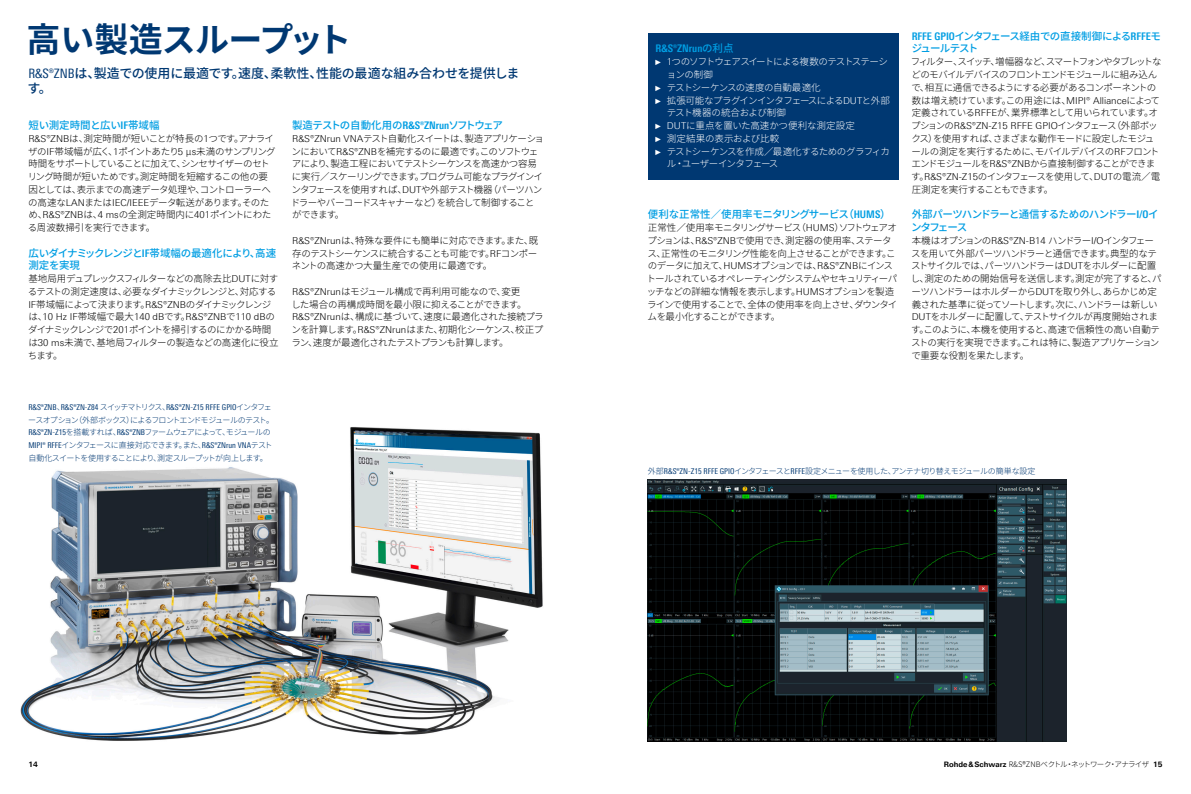
<style>
.page{position:relative;width:1191px;height:794px;background:#fff}
.page>*{position:absolute;margin:0;border:0;box-sizing:border-box;transform-origin:0 0}
.Seiten_Headline_34Pt{font:700 34px "Source Han Sans JP";letter-spacing:-.02em;color:#003872}
.Teaser{font:500 13px/14.7px "Source Han Sans JP";letter-spacing:-.015em;color:#003872}
.Absatzfett_cyan{font:500 10.5px/12.8px "Source Han Sans JP";letter-spacing:-.055em;color:#009ee3}
.Absatzfett_cyan-2{font:500 10.5px/12.8px "Source Han Sans JP";letter-spacing:-.08em;color:#009ee3}
.Absatzfett_cyan-3{font:500 10.5px "Source Han Sans JP";letter-spacing:-.035em;color:#009ee3}
.Absatzfett_cyan-4{font:500 10.5px "Source Han Sans JP";letter-spacing:-.095em;color:#009ee3}
.Absatzfett_cyan-5{font:500 10.5px "Source Han Sans JP";letter-spacing:-.01em;color:#009ee3}
.Absatzfett_cyan-6{font:700 10.5px "Linotype Univers 620 Cn";color:#009ee3}
.Haupttext_ohne_Absta{font:300 9.5px/12.8px "Source Han Sans JP";letter-spacing:-.065em;color:#000}
.Haupttext{font:300 9.5px/12.8px "Source Han Sans JP";letter-spacing:-.035em;color:#000;text-align:justify}
.t1{font:300 9.5px/12.8px "Source Han Sans JP";letter-spacing:-.05em;color:#fff}
.t2{font:300 9.5px/12.8px "Source Han Sans JP";letter-spacing:-.08em;color:#fff}
.t3{font:300 9.5px/12.8px "Source Han Sans JP";letter-spacing:-.085em;color:#fff}
.t4{font:300 9.5px "Source Han Sans JP";letter-spacing:-.005em;color:#fff}
.t5{font:300 9.5px "Source Han Sans JP";letter-spacing:-.01em;color:#fff}
.Bildunterschrift{font:300 8px/12.8px "Source Han Sans JP";letter-spacing:-.085em;color:#003872}
.t6{font:300 7.5px "Source Han Sans JP";letter-spacing:-.085em;color:#000}
.t7{font:700 7.5px "Linotype Univers 630";color:#000}
.s1{font-family:"Linotype Univers 420 Cn";font-weight:400}
.s2{font-family:"Linotype Univers 620 Cn";font-weight:700}
.s3{font-family:"Linotype Univers 330"}
.s4{font-family:"Source Han Sans JP";font-weight:500}
.s5{font-family:"Arial Narrow";font-weight:400;font-size:7.6px}
.s6{font-family:"Linotype Univers 630";font-weight:700}
</style>
<div class="page">
<div style="left:648px;top:33px;width:250px;height:147px;background:#003872"></div>
<img style="left:20px;top:427px;width:523px;height:314px">
<img style="left:648px;top:480px;width:418px;height:261px">
<p class="Seiten_Headline_34Pt" style="left:26px;top:21px;width:327px">高い製造スループット</p>
<p class="Teaser" style="left:28px;top:66px;width:493px"><span class="s1">R&amp;S®ZNB</span>は、製造での使用に最適です。速度、柔軟性、性能の最適な組み合わせを提供します。</p>
<p class="Absatzfett_cyan-5" style="left:28px;top:119px;width:133px">短い測定時間と広い<span class="s2">IF</span>帯域幅</p>
<p class="Haupttext_ohne_Absta" style="left:28px;top:132px;width:250px"><span class="s3">R&amp;S®ZNB</span>は、測定時間が短いことが特長の<span class="s3">1</span>つです。アナライザの<span class="s3">IF</span>帯域幅が広く、<span class="s3">1</span>ポイントあたり<span class="s3">5</span> μ<span class="s3">s</span>未満のサンプリング時間をサポートしていることに加えて、シンセサイザーのセトリング時間が短いためです。測定時間を短縮するこの他の要因としては、表示までの高速データ処理や、コントローラーへの高速な<span class="s3">LAN</span>または<span class="s3">IEC/IEEE</span>データ転送があります。そのため、<span class="s3">R&amp;S®ZNB</span>は、<span class="s3">4 ms</span>の全測定時間内に<span class="s3">401</span>ポイントにわたる周波数掃引を実行できます。</p>
<p class="Absatzfett_cyan" style="left:28px;top:247px;width:249px">広いダイナミックレンジと<span class="s2">IF</span>帯域幅の最適化により、高速測定を実現</p>
<p class="Haupttext_ohne_Absta" style="left:28px;top:272px;width:252px">基地局用デュプレックスフィルターなどの高除去比<span class="s3">DUT</span>に対するテストの測定速度は、必要なダイナミックレンジと、対応する<br><span class="s3">IF</span>帯域幅によって決まります。<span class="s3">R&amp;S®ZNB</span>のダイナミックレンジは、<span class="s3">10 Hz IF</span>帯域幅で最大<span class="s3">140 dB</span>です。<span class="s3">R&amp;S®ZNB</span>で<span class="s3">110 dB</span>のダイナミックレンジで<span class="s3">201</span>ポイントを掃引するのにかかる時間は<span class="s3">30 ms</span>未満で、基地局フィルターの製造などの高速化に役立ちます。</p>
<p class="Absatzfett_cyan-4" style="left:292px;top:119px;width:212px">製造テストの自動化用の<span class="s2">R&amp;S®ZNrun</span>ソフトウェア</p>
<p class="Haupttext_ohne_Absta" style="left:291px;top:132px;width:254px"><span class="s3">R&amp;S®ZNrun VNA</span>テスト自動化スイートは、製造アプリケーションにおいて<span class="s3">R&amp;S®ZNB</span>を補完するのに最適です。このソフトウェアにより、製造工程においてテストシーケンスを高速かつ容易に実行／スケーリングできます。プログラム可能なプラグインインタフェースを使用すれば、<span class="s3">DUT</span>や外部テスト機器（パーツハンドラーやバーコードスキャナーなど）を統合して制御することができます。</p>
<p class="Haupttext" style="left:292px;top:234px;width:248px"><span class="s3">R&amp;S®ZNrun</span>は、特殊な要件にも簡単に対応できます。また、既存のテストシーケンスに統合することも可能です。<span class="s3">RF</span>コンポーネントの高速かつ大量生産での使用に最適です。</p>
<p class="Haupttext" style="left:291px;top:285px;width:254px;text-align:left"><span class="s3">R&amp;S®ZNrun</span>はモジュール構成で再利用可能なので、変更<br>した場合の再構成時間を最小限に抑えることができます。<span class="s3">R&amp;S®ZNrun</span>は、構成に基づいて、速度に最適化された接続プランを計算します。<span class="s3">R&amp;S®ZNrun</span>はまた、初期化シーケンス、校正プラン、速度が最適化されたテストプランも計算します。</p>
<p class="Bildunterschrift" style="left:28px;top:400px;width:247px"><span class="s1">R&amp;S®ZNB</span>、<span class="s1">R&amp;S®ZN</span>‑<span class="s1">Z84</span> スイッチマトリクス、<span class="s1">R&amp;S®ZN</span>‑<span class="s1">Z15 RFFE GPIO</span>インタフェースオプション（外部ボックス）によるフロントエンドモジュールのテスト。<span class="s1">R&amp;S®ZN</span>‑<span class="s1">Z15</span>を搭載すれば、<span class="s1">R&amp;S®ZNB</span>ファームウェアによって、モジュールの<span class="s1">MIPI® RFFE</span>インタフェースに直接対応できます。また、<span class="s1">R&amp;S®ZNrun VNA</span>テスト自動化スイートを使用することにより、測定スループットが向上します。</p>
<p class="Absatzfett_cyan-6" style="left:655px;top:42px;width:79px">R&amp;S®ZNrun<span class="s4">の利点</span></p>
<p class="t3" style="left:667px;top:56px;width:222px;text-indent:-11px"><span class="s5">►</span> <span class="s3">1</span>つのソフトウェアスイートによる複数のテストステーションの制御</p>
<p class="t1" style="left:655px;top:81px;width:167px"><span class="s5">►</span> テストシーケンスの速度の自動最適化</p>
<p class="t1" style="left:667px;top:94px;width:224px;text-indent:-11px"><span class="s5">►</span> 拡張可能なプラグインインタフェースによる<span class="s3">DUT</span>と外部テスト機器の統合および制御</p>
<p class="t4" style="left:655px;top:120px;width:201px"><span class="s5">►</span> <span class="s3">DUT</span>に重点を置いた高速かつ便利な測定設定</p>
<p class="t5" style="left:655px;top:133px;width:125px"><span class="s5">►</span> 測定結果の表示および比較</p>
<p class="t2" style="left:667px;top:145px;width:224px;text-indent:-11px"><span class="s5">►</span> テストシーケンスを作成／最適化するためのグラフィカル・ユーザーインタフェース</p>
<p class="Absatzfett_cyan-3" style="left:648px;top:209px;width:244px">便利な正常性／使用率モニタリングサービス（<span class="s2">HUMS</span>）</p>
<p class="Haupttext_ohne_Absta" style="left:646px;top:221px;width:252px">正常性／使用率モニタリングサービス（<span class="s3">HUMS</span>）ソフトウェアオプションは、<span class="s3">R&amp;S®ZNB</span>で使用でき、測定器の使用率、ステータス、正常性のモニタリング性能を向上させることができます。このデータに加えて、<span class="s3">HUMS</span>オプションでは、<span class="s3">R&amp;S®ZNB</span>にインストールされているオペレーティングシステムやセキュリティーパッチなどの詳細な情報を表示します。<span class="s3">HUMS</span>オプションを製造ラインで使用することで、全体の使用率を向上させ、ダウンタイムを最小化することができます。</p>
<p class="Absatzfett_cyan-2" style="left:911px;top:30px;width:251px"><span class="s2">RFFE GPIO</span>インタフェース経由での直接制御による<span class="s2">RFFE</span>モジュールテスト</p>
<p class="Haupttext_ohne_Absta" style="left:911px;top:56px;width:252px">フィルター、スイッチ、増幅器など、スマートフォンやタブレットなどのモバイルデバイスのフロントエンドモジュールに組み込んで、相互に通信できるようにする必要があるコンポーネントの数は増え続けています。この用途には、<span class="s3">MIPI® Alliance</span>によって定義されている<span class="s3">RFFE</span>が、業界標準として用いられています。オプションの<span class="s3">R&amp;S®ZN</span>‑<span class="s3">Z15 RFFE GPIO</span>インタフェース（外部ボックス）を使用すれば、さまざまな動作モードに設定したモジュールの測定を実行するために、モバイルデバイスの<span class="s3">RF</span>フロントエンドモジュールを<span class="s3">R&amp;S®ZNB</span>から直接制御することができます。<span class="s3">R&amp;S®ZN</span>‑<span class="s3">Z15</span>のインタフェースを使用して、<span class="s3">DUT</span>の電流／電圧測定を実行することもできます。</p>
<p class="Absatzfett_cyan" style="left:911px;top:208px;width:249px">外部パーツハンドラーと通信するためのハンドラー<span class="s2">I/O</span>インタフェース</p>
<p class="Haupttext_ohne_Absta" style="left:911px;top:234px;width:252px">本機はオプションの<span class="s3">R&amp;S®ZN</span>‑<span class="s3">B14</span> ハンドラー<span class="s3">I/O</span>インタフェースを用いて外部パーツハンドラーと通信できます。典型的なテストサイクルでは、パーツハンドラーは<span class="s3">DUT</span>をホルダーに配置し、測定のための開始信号を送信します。測定が完了すると、パーツハンドラーはホルダーから<span class="s3">DUT</span>を取り外し、あらかじめ定義された基準に従ってソートします。次に、ハンドラーは新しい<br><span class="s3">DUT</span>をホルダーに配置して、テストサイクルが再度開始されます。このように、本機を使用すると、高速で信頼性の高い自動テストの実行を実現できます。これは特に、製造アプリケーションで重要な役割を果たします。</p>
<p class="Bildunterschrift" style="left:648px;top:464px;width:389px">外部<span class="s1">R&amp;S®ZN</span>‑<span class="s1">Z15 RFFE GPIO</span>インタフェースと<span class="s1">RFFE</span>設定メニューを使用した、アンテナ切り替えモジュールの簡単な設定</p>
<p class="t7" style="left:28px;top:760px;width:11px">14</p>
<p class="t6" style="left:943px;top:760px;width:220px"><span class="s6">Rohde&amp;Schwarz</span> R&amp;S®ZNBベクトル・ネットワーク・アナライザ <span class="s6">15</span></p>
</div>
